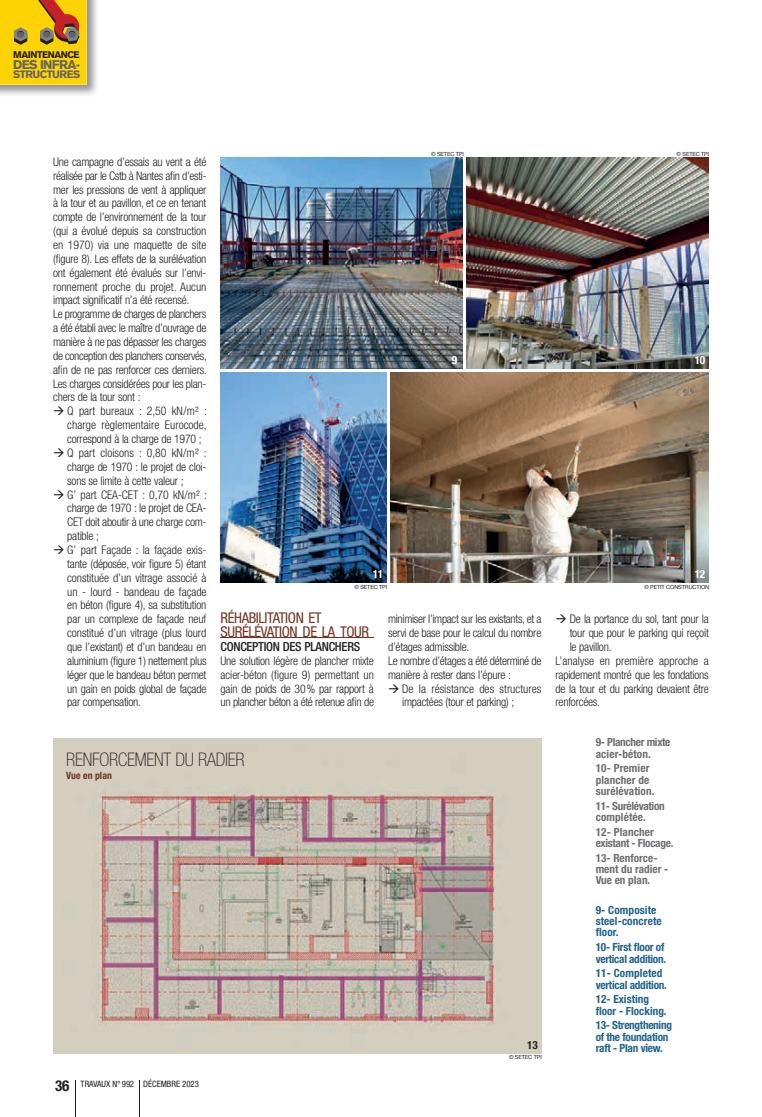
<style>
.page{position:relative;width:762px;height:1117px;background:#fff}
.page>*{position:absolute;margin:0;border:0;box-sizing:border-box;transform-origin:0 0}
.t1{font:100 condensed 18.75px "Helvetica Neue";letter-spacing:-.01em;color:#231f20}
.t2{font:700 condensed 15px "Helvetica Neue";color:#231f20}
.t3{font:condensed 14.88px/13.9px "Helvetica Neue";letter-spacing:-.03em;color:#723321}
.t4{font:500 condensed 12.5px "Helvetica Neue";letter-spacing:-.025em;color:#231f20}
.t5{font:900 12.38px "Akzidenz Grotesk";letter-spacing:-.05em;color:#636366}
.t6{font:300 condensed 11.88px/13.9px "Helvetica Neue";letter-spacing:-.02em;color:#231f20;text-align:justify}
.t7{font:300 condensed 11.88px/13.9px "Helvetica Neue";color:#231f20}
.t8{font:300 condensed 11.88px "Helvetica Neue";letter-spacing:.005em;color:#231f20}
.t9{font:700 condensed 11.25px/11.2px "Helvetica Neue";letter-spacing:-.02em;color:#1e628a}
.t10{font:700 condensed 11.25px/11.2px "Helvetica Neue";letter-spacing:-.025em;color:#6c6d70}
.t11{font:700 condensed 11.25px/11.2px "Helvetica Neue";color:#6c6d70}
.t12{font:700 condensed 11.25px/11.2px "Helvetica Neue";letter-spacing:.01em;color:#1e628a}
.t13{font:700 condensed 11.25px/11.2px "Helvetica Neue";color:#1e628a}
.t14{font:700 condensed 11.25px "Helvetica Neue";color:#fff}
.t15{font:700 condensed 11.25px "Helvetica Neue";color:#231f20}
.t16{font:900 10.5px "Akzidenz Grotesk";letter-spacing:-.05em;color:#636366}
.t17{font:700 condensed 10px "Helvetica Neue";letter-spacing:.01em;color:#723321}
.t18{font:900 9.62px "Akzidenz Grotesk";letter-spacing:-.05em;color:#231f20}
.t19{font:condensed 8.75px "Helvetica Neue";color:#231f20}
.t20{font:5.62px "Helvetica Neue";letter-spacing:-.02em;color:#231f20}
</style>
<div class="page">
<hr style="left:139px;top:1080px;width:1px;height:36px;background:#231f20">
<hr style="left:75px;top:1080px;width:1px;height:36px;background:#231f20">
<img style="left:0;top:0;width:97px;height:95px">
<svg style="left:0;top:0;width:87px;height:85px;background:#eaba0f"></svg>
<hr style="left:221px;top:637px;width:153px;height:1px;background:#723321">
<img style="left:221px;top:157px;width:488px;height:425px">
<img style="left:53px;top:738px;width:488px;height:314px">
<hr style="left:218px;top:369px;width:492px;height:2px;background:#fff">
<hr style="left:463px;top:154px;width:3px;height:216px;background:#fff">
<hr style="left:387px;top:370px;width:2px;height:216px;background:#fff">
<p class="t18" style="left:13px;top:49px;width:68px">MAINTENANCE</p>
<p class="t5" style="left:13px;top:57px;width:68px">DES INFRA-</p>
<p class="t16" style="left:13px;top:67px;width:69px">STRUCTURES</p>
<p class="t6" style="left:53px;top:155px;width:155px;text-align:left">Une campagne d’essais au vent a été réalisée par le Cstb à Nantes afin d’esti&shy;mer les pressions de vent à appliquer à la tour et au pavillon, et ce en tenant compte de l’environnement de la tour ( qui a évolué depuis sa construction en 1970 ) via une maquette de site ( figure 8 ). Les effets de la surélévation ont également été évalués sur l’envi&shy;ronnement proche du projet. Aucun impact significatif n’a été recensé.<br>Le programme de charges de planchers a été établi avec le maître d’ouvrage de manière à ne pas dépasser les charges de conception des planchers conservés, afin de ne pas renforcer ces derniers.<br>Les charges considérées pour les plan&shy;chers de la tour sont :</p>
<p class="t6" style="left:67px;top:404px;width:141px;text-indent:-14px">→ Q part bureaux : 2,50 kN /m ² : charge règlementaire Eurocode, correspond à la charge de 1970 ;</p>
<p class="t6" style="left:67px;top:445px;width:141px;text-indent:-14px">→ Q part cloisons : 0,80 kN /m ² : charge de 1970 : le projet de cloi&shy;sons se limite à cette valeur ;</p>
<p class="t6" style="left:67px;top:487px;width:141px;text-indent:-14px">→ G’ part CEA-CET : 0,70 kN /m ² : charge de 1970 : le projet de CEA-CET doit aboutir à une charge com&shy;patible ;</p>
<p class="t6" style="left:67px;top:542px;width:141px;text-indent:-14px">→ G’ part Façade : la façade exis&shy;tante ( déposée, voir figure 5 ) étant constituée d’un vitrage associé à un - lourd - bandeau de façade en béton ( figure 4 ), sa substitution par un complexe de façade neuf constitué d’un vitrage ( plus lourd que l’existant ) et d’un bandeau en aluminium ( figure 1) nettement plus léger que le bandeau béton permet un gain en poids global de façade par compensation.</p>
<p class="t20" style="left:431px;top:149px;width:34px">© SETEC TPI</p>
<p class="t20" style="left:676px;top:149px;width:34px">© SETEC TPI</p>
<p class="t14" style="left:452px;top:353px;width:7px">9</p>
<p class="t14" style="left:695px;top:353px;width:12px">10</p>
<p class="t14" style="left:373px;top:567px;width:12px">11</p>
<p class="t14" style="left:695px;top:567px;width:12px">12</p>
<p class="t20" style="left:354px;top:582px;width:34px">© SETEC TPI</p>
<p class="t20" style="left:644px;top:582px;width:66px">© PETIT CONSTRUCTION</p>
<p class="t3" style="left:221px;top:611px;width:150px">RÉHABILITATION ET<br>SURÉLÉVATION DE LA TOUR</p>
<p class="t4" style="left:221px;top:639px;width:141px">CONCEPTION DES PLANCHERS</p>
<p class="t6" style="left:221px;top:653px;width:155px">Une solution légère de plancher mixte acier-béton ( figure 9 ) permettant un gain de poids de 30 % par rapport à un plancher béton a été retenue afin de</p>
<p class="t6" style="left:388px;top:612px;width:155px;text-align:left">minimiser l’impact sur les existants, et a servi de base pour le calcul du nombre d’étages admissible.<br>Le nombre d’étages a été déterminé de manière à rester dans l’épure :</p>
<p class="t7" style="left:402px;top:681px;width:141px;text-indent:-14px">→ De la résistance des structures impactées ( tour et parking ) ;</p>
<p class="t6" style="left:555px;top:612px;width:155px">→ De la portance du sol, tant pour la</p>
<p class="t6" style="left:570px;top:625px;width:141px">tour que pour le parking qui reçoit</p>
<p class="t6" style="left:570px;top:639px;width:43px">le pavillon.</p>
<p class="t8" style="left:555px;top:653px;width:155px">L’analyse en première approche a</p>
<p class="t6" style="left:555px;top:667px;width:155px">rapidement montré que les fondations</p>
<p class="t6" style="left:555px;top:681px;width:155px">de la tour et du parking devaient être</p>
<p class="t6" style="left:555px;top:695px;width:46px">renforcées.</p>
<h1 class="t1" style="left:66px;top:748px;width:180px">RENFORCEMENT DU RADIER</h1>
<p class="t17" style="left:66px;top:768px;width:47px">Vue en plan</p>
<p class="t2" style="left:55px;top:1075px;width:16px">36</p>
<p class="t19" style="left:81px;top:1078px;width:120px">TRAVAUX N° 992 DÉCEMBRE 2023</p>
<p class="t15" style="left:527px;top:1037px;width:12px">13</p>
<p class="t20" style="left:509px;top:1052px;width:34px">© SETEC TPI</p>
<p class="t10" style="left:596px;top:736px;width:76px">9- Plancher mixte acier-béton.</p>
<p class="t11" style="left:596px;top:762px;width:60px">10- Premier plancher de surélévation.</p>
<p class="t10" style="left:596px;top:799px;width:71px">11- Surélévation complétée.</p>
<p class="t10" style="left:596px;top:825px;width:79px">12- Plancher existant - Flocage.</p>
<p class="t11" style="left:596px;top:851px;width:74px">13- Renforce&shy;ment du radier -<br>Vue en plan.</p>
<p class="t12" style="left:596px;top:903px;width:68px">9- Composite steel-concrete floor.</p>
<p class="t9" style="left:596px;top:941px;width:72px">10- First floor of vertical addition.</p>
<p class="t9" style="left:596px;top:967px;width:73px">11- Completed vertical addition.</p>
<p class="t13" style="left:596px;top:993px;width:72px">12- Existing floor - Flocking.</p>
<p class="t9" style="left:596px;top:1019px;width:78px">13- Strengthening of the foundation raft - Plan view.</p>
</div>
